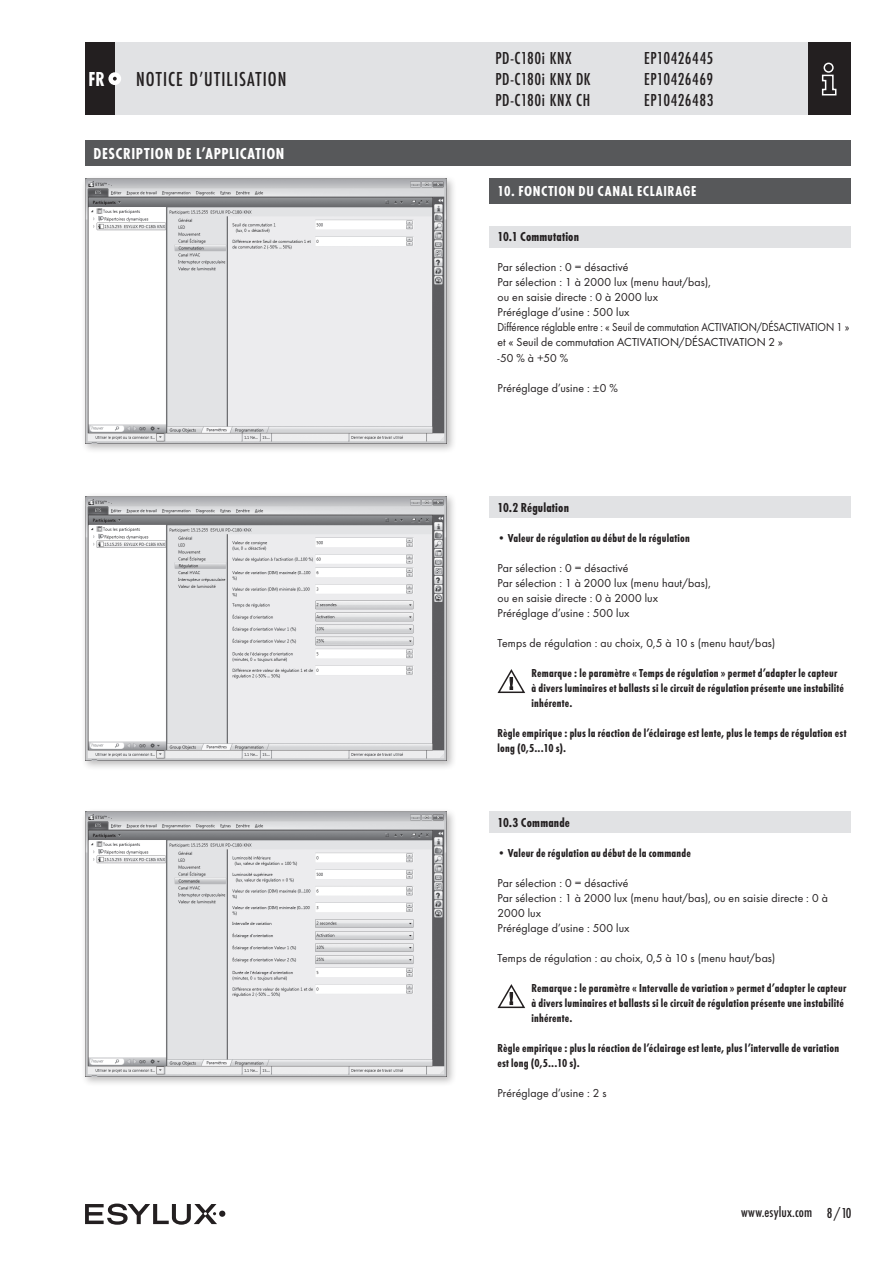
<style>
.page{position:relative;width:893px;height:1263px;background:#fff}
.page>*{position:absolute;margin:0;border:0;box-sizing:border-box;transform-origin:0 0}
.t1{font:500 21px "Futura Con";letter-spacing:.05em;color:#231f20}
.t2{font:700 21px "Futura Con";color:#fff;scale:.95 1}
.t3{font:500 18px "Futura Con";letter-spacing:.025em;color:#231f20}
.t4{font:700 16.5px "Futura Con";letter-spacing:.035em;color:#fff}
.t5{font:700 15px "Futura Con";letter-spacing:.04em;color:#fff}
.t6{font:500 15px "Futura Con";letter-spacing:.01em;color:#231f20}
.t7{font:700 13.5px "Futura Con";letter-spacing:.015em;color:#231f20}
.t8{font:12px/15px "Futura Boo";letter-spacing:.01em;color:#231f20}
.t9{font:700 12px/15px "Futura Con";letter-spacing:.015em;color:#231f20}
</style>
<div class="page">
<div style="left:85px;top:43px;width:765px;height:72px;background:#e1e2e4"></div>
<div style="left:808px;top:43px;width:42px;height:72px;background:#231f20"></div>
<svg style="left:821px;top:62px;width:16px;height:34px"></svg>
<div style="left:85px;top:43px;width:30px;height:72px;background:#231f20"></div>
<div style="left:108px;top:72px;width:13px;height:13px;background:#fff;border-radius:50%"></div>
<svg style="left:113px;top:77px;width:4px;height:4px"></svg>
<div style="left:219px;top:1210px;width:6px;height:7px;background:#231f20;border-radius:50%"></div>
<svg style="left:85px;top:1203px;width:132px;height:22px"></svg>
<div style="left:489px;top:811px;width:361px;height:22px;background:#e1e2e4"></div>
<div style="left:489px;top:226px;width:361px;height:21px;background:#e1e2e4"></div>
<div style="left:489px;top:496px;width:361px;height:21px;background:#e1e2e4"></div>
<div style="left:489px;top:179px;width:361px;height:25px;background:#57585a"></div>
<svg style="left:497px;top:669px;width:28px;height:24px"></svg>
<svg style="left:497px;top:984px;width:28px;height:25px"></svg>
<div style="left:81px;top:492px;width:376px;height:279px;background:#231f20;opacity:.3"></div>
<img style="left:85px;top:496px;width:361px;height:265px">
<div style="left:81px;top:807px;width:376px;height:279px;background:#231f20;opacity:.3"></div>
<img style="left:85px;top:811px;width:361px;height:265px">
<div style="left:85px;top:140px;width:765px;height:26px;background:#57585a"></div>
<div style="left:81px;top:175px;width:376px;height:279px;background:#231f20;opacity:.3"></div>
<img style="left:85px;top:179px;width:361px;height:264px">
<h1 class="t2" style="left:89px;top:67px;width:19px">FR</h1>
<h1 class="t1" style="left:136px;top:67px;width:152px">NOTICE D’UTILISATION</h1>
<h3 class="t4" style="left:94px;top:144px;width:192px">DESCRIPTION DE L’APPLICATION</h3>
<h2 class="t3" style="left:495px;top:48px;width:77px">PD-C180i KNX</h2>
<h2 class="t3" style="left:644px;top:48px;width:71px">EP10426445</h2>
<h2 class="t3" style="left:495px;top:69px;width:97px">PD-C180i KNX DK</h2>
<h2 class="t3" style="left:644px;top:69px;width:71px">EP10426469</h2>
<h2 class="t3" style="left:495px;top:90px;width:96px">PD-C180i KNX CH</h2>
<h2 class="t3" style="left:644px;top:90px;width:71px">EP10426483</h2>
<p class="t5" style="left:497px;top:183px;width:201px">10. FONCTION DU CANAL ECLAIRAGE</p>
<p class="t7" style="left:497px;top:229px;width:83px">10.1 Commutation</p>
<p class="t8" style="left:497px;top:260px;width:354px">Par sélection : 0 = désactivé<br>Par sélection : 1 à 2000 lux (menu haut/bas),<br>ou en saisie directe : 0 à 2000 lux<br>Préréglage d’usine : 500 lux<br>Différence réglable entre : « Seuil de commutation ACTIVATION/DÉSACTIVATION 1 » et « Seuil de commutation ACTIVATION/DÉSACTIVATION 2 »<br>-50 % à +50 %</p>
<p class="t8" style="left:497px;top:380px;width:122px">Préréglage d’usine : ±0 %</p>
<p class="t7" style="left:497px;top:499px;width:73px">10.2 Régulation</p>
<p class="t9" style="left:497px;top:530px;width:194px">• Valeur de régulation au début de la régulation</p>
<p class="t8" style="left:497px;top:560px;width:215px">Par sélection : 0 = désactivé<br>Par sélection : 1 à 2000 lux (menu haut/bas), ou en saisie directe : 0 à 2000 lux Préréglage d’usine : 500 lux</p>
<p class="t8" style="left:497px;top:635px;width:279px">Temps de régulation : au choix, 0,5 à 10 s (menu haut/bas)</p>
<p class="t9" style="left:531px;top:665px;width:314px">Remarque : le paramètre « Temps de régulation » permet d’adapter le capteur à divers luminaires et ballasts si le circuit de régulation présente une instabilité inhérente.</p>
<p class="t9" style="left:497px;top:725px;width:350px">Règle empirique : plus la réaction de l’éclairage est lente, plus le temps de régulation est long (0,5...10 s).</p>
<p class="t7" style="left:497px;top:814px;width:74px">10.3 Commande</p>
<p class="t9" style="left:497px;top:845px;width:195px">• Valeur de régulation au début de la commande</p>
<p class="t8" style="left:497px;top:875px;width:332px">Par sélection : 0 = désactivé<br>Par sélection : 1 à 2000 lux (menu haut/bas), ou en saisie directe : 0 à 2000 lux<br>Préréglage d’usine : 500 lux</p>
<p class="t8" style="left:497px;top:950px;width:279px">Temps de régulation : au choix, 0,5 à 10 s (menu haut/bas)</p>
<p class="t9" style="left:531px;top:980px;width:316px">Remarque : le paramètre « Intervalle de variation » permet d’adapter le capteur à divers luminaires et ballasts si le circuit de régulation présente une instabilité inhérente.</p>
<p class="t9" style="left:497px;top:1040px;width:343px">Règle empirique : plus la réaction de l’éclairage est lente, plus l’intervalle de variation est long (0,5...10 s).</p>
<p class="t8" style="left:497px;top:1085px;width:111px">Préréglage d’usine : 2 s</p>
<p class="t6" style="left:741px;top:1204px;width:112px">www.esylux.com 8/10</p>
</div>
